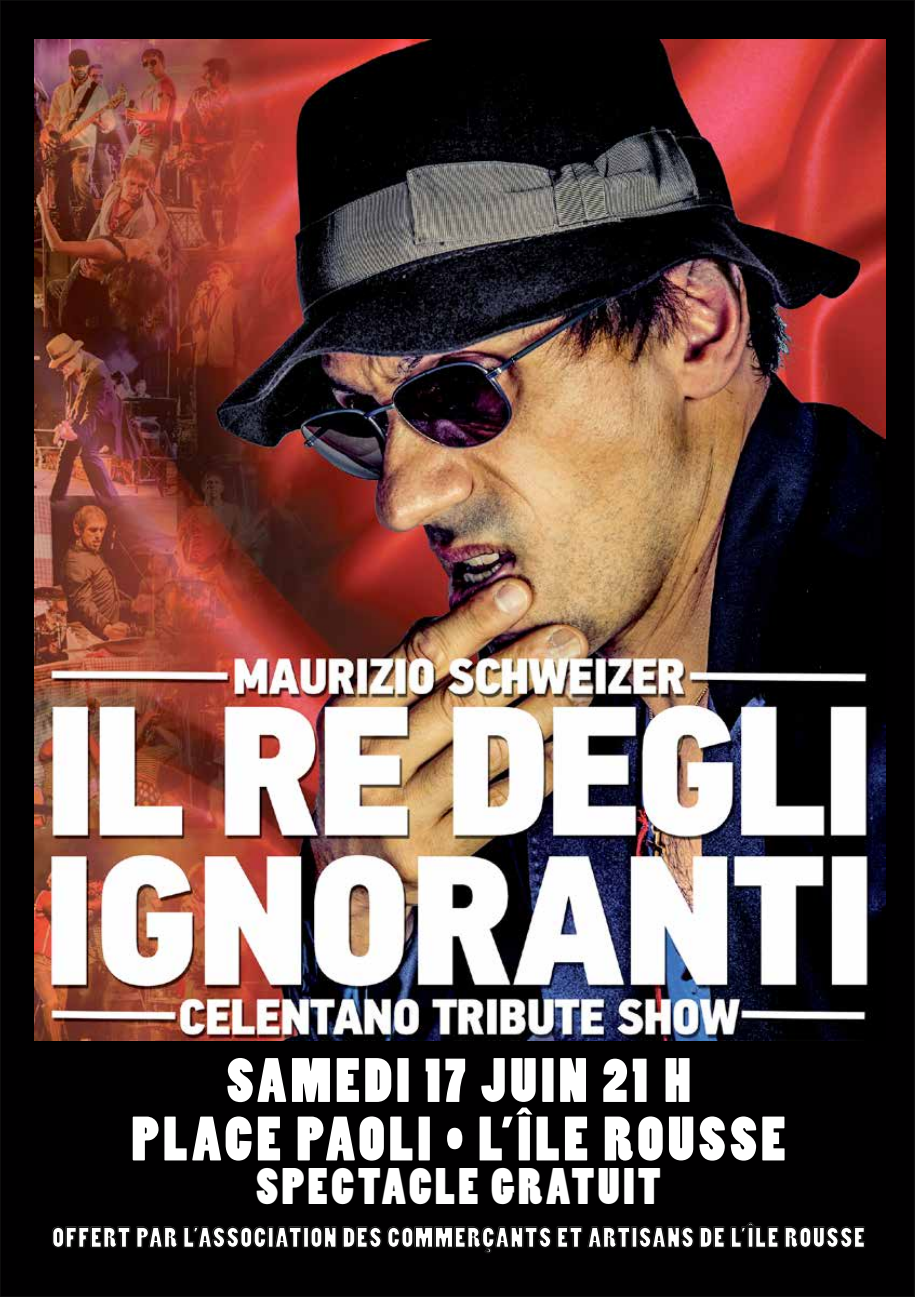
<style>
.page{position:relative;width:915px;height:1297px;background:#fff}
.page>*{position:absolute;margin:0;border:0;box-sizing:border-box;transform-origin:0 0}
.t1{font:58.5px/58.5px "Poplar Std";letter-spacing:.07em;color:#fff;text-align:center}
.t2{font:48px "Poplar Std";letter-spacing:.07em;color:#fff}
.t3{font:27px "Poplar Std";letter-spacing:.045em;color:#fff}
</style>
<div class="page">
<div style="left:0;top:0;width:914px;height:1297px;background:#010001"></div>
<img style="left:35px;top:40px;width:850px;height:1001px">
<svg style="left:52px;top:1227px;width:215px;height:21px"></svg>
<div style="left:267px;top:1226px;width:7px;height:22px;border:2px solid #121212"></div>
<svg style="left:273px;top:1226px;width:29px;height:22px"></svg>
<div style="left:302px;top:1226px;width:7px;height:22px;border:2px solid #121212"></div>
<svg style="left:310px;top:1227px;width:320px;height:27px"></svg>
<div style="left:631px;top:1226px;width:6px;height:22px;border:2px solid #121212"></div>
<svg style="left:637px;top:1222px;width:228px;height:26px"></svg>
<h1 class="t1" style="left:131px;top:1054px;width:655px">SAMEDI 17 JUIN 21 H<br>PLACE PAOLI • L’ÎLE ROUSSE</h1>
<h2 class="t2" style="left:256px;top:1160px;width:406px">SPECTACLE GRATUIT</h2>
<p class="t3" style="left:52px;top:1223px;width:814px">OFFERT PAR L’ASSOCIATION DES COMMERÇANTS ET ARTISANS DE L’ÎLE ROUSSE</p>
</div>
